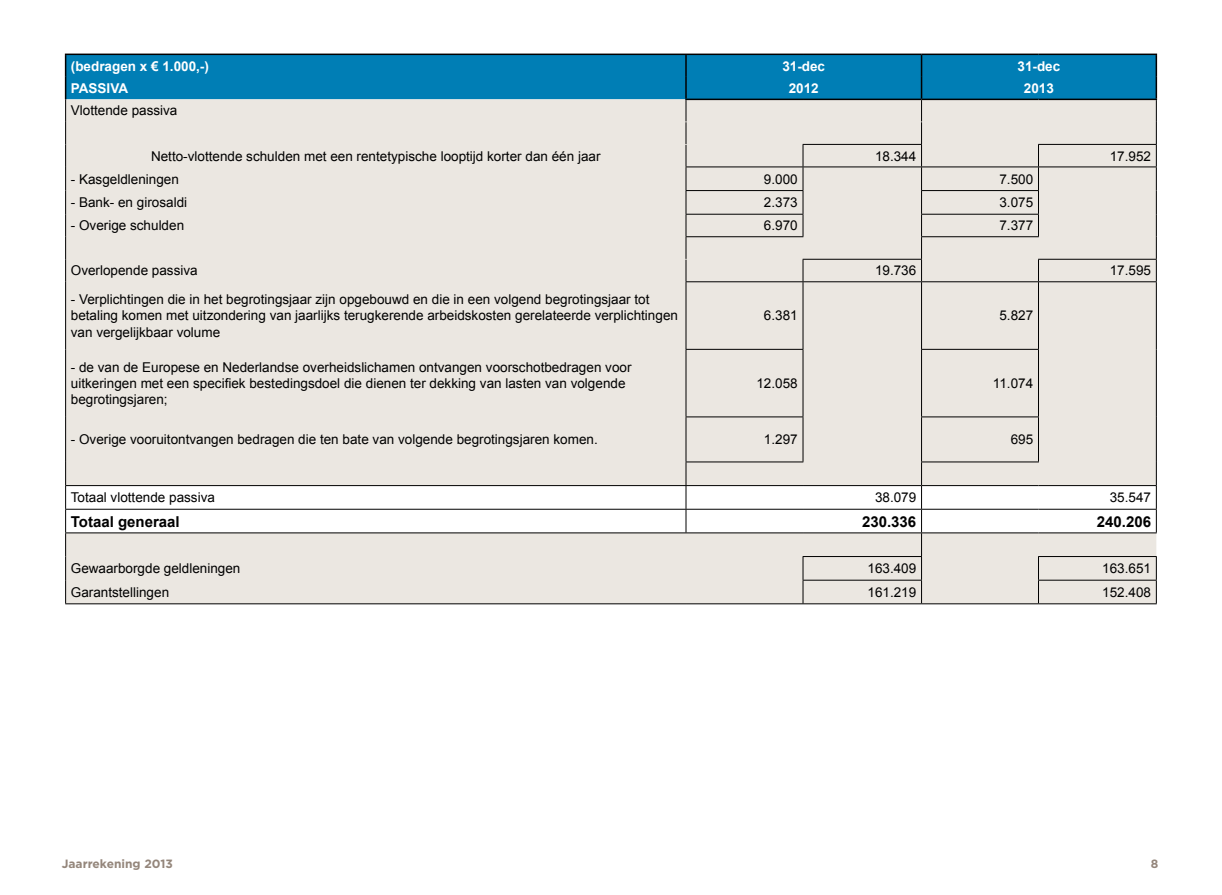
<style>
.page{position:relative;width:1222px;height:895px;background:#fff}
.page>*{position:absolute;margin:0;border:0;box-sizing:border-box;transform-origin:0 0}
.Standaard{font:700 15px "Arial";color:#000}
.Standaard-2{font:13.5px/16.2px "Arial";color:#000}
.Standaard-3{font:700 13.5px "Arial";color:#fff}
.t1{font:700 12px "Gotham";color:#94867b}
</style>
<div class="page">
<div style="left:66px;top:55px;width:1089px;height:44px;background:#007eb5"></div>
<div style="left:66px;top:99px;width:1090px;height:504px;background:#ebe7e1"></div>
<svg style="left:66px;top:486px;width:1090px;height:46px"></svg>
<hr style="left:65px;top:54px;width:621px;height:1px;background:#000">
<hr style="left:686px;top:54px;width:117px;height:1px;background:#000">
<hr style="left:685px;top:55px;width:2px;height:22px;background:#000">
<hr style="left:803px;top:54px;width:118px;height:1px;background:#000">
<hr style="left:921px;top:54px;width:117px;height:1px;background:#000">
<hr style="left:1038px;top:54px;width:119px;height:1px;background:#000">
<hr style="left:1155px;top:55px;width:2px;height:22px;background:#000">
<hr style="left:685px;top:77px;width:2px;height:22px;background:#000">
<hr style="left:1155px;top:77px;width:2px;height:22px;background:#000">
<hr style="left:685px;top:99px;width:118px;height:1px;background:#000">
<hr style="left:803px;top:99px;width:118px;height:1px;background:#000">
<hr style="left:921px;top:99px;width:117px;height:1px;background:#000">
<hr style="left:1038px;top:99px;width:119px;height:1px;background:#000">
<hr style="left:802px;top:144px;width:120px;height:1px;background:#000">
<hr style="left:1038px;top:144px;width:118px;height:1px;background:#000">
<hr style="left:685px;top:166px;width:118px;height:1px;background:#000">
<hr style="left:803px;top:166px;width:118px;height:1px;background:#000">
<hr style="left:921px;top:166px;width:117px;height:1px;background:#000">
<hr style="left:1038px;top:166px;width:118px;height:1px;background:#000">
<hr style="left:685px;top:190px;width:118px;height:1px;background:#000">
<hr style="left:921px;top:190px;width:118px;height:1px;background:#000">
<hr style="left:685px;top:214px;width:118px;height:1px;background:#000">
<svg style="left:802px;top:145px;width:1px;height:91px"></svg>
<hr style="left:921px;top:214px;width:118px;height:1px;background:#000">
<svg style="left:1038px;top:145px;width:1px;height:91px"></svg>
<hr style="left:685px;top:236px;width:118px;height:1px;background:#000">
<hr style="left:921px;top:236px;width:118px;height:1px;background:#000">
<svg style="left:65px;top:55px;width:1px;height:227px"></svg>
<svg style="left:685px;top:100px;width:1px;height:181px"></svg>
<hr style="left:802px;top:259px;width:120px;height:1px;background:#000">
<svg style="left:802px;top:259px;width:1px;height:22px"></svg>
<svg style="left:921px;top:55px;width:1px;height:226px"></svg>
<hr style="left:1038px;top:259px;width:118px;height:1px;background:#000">
<svg style="left:1038px;top:259px;width:1px;height:22px"></svg>
<svg style="left:1156px;top:100px;width:1px;height:181px"></svg>
<hr style="left:65px;top:282px;width:1px;height:67px;background:#000">
<hr style="left:685px;top:281px;width:118px;height:1px;background:#000">
<hr style="left:685px;top:282px;width:1px;height:67px;background:#000">
<hr style="left:803px;top:281px;width:118px;height:1px;background:#000">
<hr style="left:802px;top:282px;width:1px;height:67px;background:#000">
<hr style="left:921px;top:281px;width:117px;height:1px;background:#000">
<hr style="left:921px;top:282px;width:1px;height:67px;background:#000">
<hr style="left:1038px;top:281px;width:118px;height:1px;background:#000">
<hr style="left:1038px;top:282px;width:1px;height:67px;background:#000">
<hr style="left:1156px;top:282px;width:1px;height:67px;background:#000">
<hr style="left:65px;top:349px;width:1px;height:68px;background:#000">
<hr style="left:685px;top:349px;width:118px;height:1px;background:#000">
<hr style="left:685px;top:349px;width:1px;height:67px;background:#000">
<hr style="left:802px;top:349px;width:1px;height:67px;background:#000">
<hr style="left:921px;top:349px;width:118px;height:1px;background:#000">
<hr style="left:921px;top:349px;width:1px;height:67px;background:#000">
<hr style="left:1038px;top:349px;width:1px;height:67px;background:#000">
<hr style="left:1156px;top:349px;width:1px;height:68px;background:#000">
<hr style="left:65px;top:417px;width:1px;height:45px;background:#000">
<hr style="left:685px;top:416px;width:118px;height:1px;background:#000">
<hr style="left:685px;top:417px;width:1px;height:44px;background:#000">
<hr style="left:802px;top:417px;width:1px;height:44px;background:#000">
<hr style="left:921px;top:416px;width:118px;height:1px;background:#000">
<hr style="left:921px;top:417px;width:1px;height:44px;background:#000">
<hr style="left:1038px;top:417px;width:1px;height:44px;background:#000">
<hr style="left:1156px;top:417px;width:1px;height:45px;background:#000">
<hr style="left:685px;top:461px;width:118px;height:1px;background:#000">
<hr style="left:921px;top:461px;width:118px;height:1px;background:#000">
<hr style="left:65px;top:485px;width:621px;height:1px;background:#000">
<hr style="left:686px;top:485px;width:117px;height:1px;background:#000">
<hr style="left:803px;top:485px;width:118px;height:1px;background:#000">
<hr style="left:921px;top:485px;width:117px;height:1px;background:#000">
<hr style="left:1038px;top:485px;width:118px;height:1px;background:#000">
<hr style="left:65px;top:508px;width:621px;height:1px;background:#000">
<hr style="left:686px;top:508px;width:117px;height:1px;background:#000">
<svg style="left:685px;top:462px;width:1px;height:70px"></svg>
<hr style="left:803px;top:508px;width:118px;height:1px;background:#000">
<hr style="left:921px;top:508px;width:117px;height:1px;background:#000">
<hr style="left:1038px;top:508px;width:118px;height:1px;background:#000">
<svg style="left:1156px;top:462px;width:1px;height:70px"></svg>
<hr style="left:65px;top:532px;width:621px;height:1px;background:#000">
<hr style="left:686px;top:532px;width:117px;height:1px;background:#000">
<hr style="left:803px;top:532px;width:118px;height:1px;background:#000">
<hr style="left:921px;top:532px;width:117px;height:1px;background:#000">
<hr style="left:1038px;top:532px;width:118px;height:1px;background:#000">
<hr style="left:802px;top:556px;width:120px;height:1px;background:#000">
<hr style="left:1038px;top:556px;width:118px;height:1px;background:#000">
<svg style="left:65px;top:462px;width:1px;height:141px"></svg>
<hr style="left:802px;top:579px;width:120px;height:1px;background:#000">
<svg style="left:802px;top:556px;width:1px;height:47px"></svg>
<svg style="left:921px;top:462px;width:1px;height:141px"></svg>
<hr style="left:1038px;top:579px;width:118px;height:1px;background:#000">
<svg style="left:1038px;top:556px;width:1px;height:47px"></svg>
<svg style="left:1156px;top:556px;width:1px;height:47px"></svg>
<hr style="left:65px;top:603px;width:621px;height:1px;background:#000">
<hr style="left:686px;top:603px;width:117px;height:1px;background:#000">
<hr style="left:803px;top:603px;width:118px;height:1px;background:#000">
<hr style="left:921px;top:603px;width:117px;height:1px;background:#000">
<hr style="left:1038px;top:603px;width:118px;height:1px;background:#000">
<p class="Standaard-3" style="left:71px;top:57px;width:140px">(bedragen x € 1.000,-)</p>
<p class="Standaard-3" style="left:782px;top:57px;width:44px">31-dec</p>
<p class="Standaard-3" style="left:1017px;top:57px;width:44px">31-dec</p>
<p class="Standaard-3" style="left:71px;top:79px;width:59px">PASSIVA</p>
<p class="Standaard-3" style="left:789px;top:79px;width:32px">2012</p>
<p class="Standaard-3" style="left:1024px;top:79px;width:32px">2013</p>
<p class="Standaard-2" style="left:71px;top:103px;width:108px">Vlottende passiva</p>
<p class="Standaard-2" style="left:151px;top:148px;width:451px">Netto-vlottende schulden met een rentetypische looptijd korter dan één jaar</p>
<p class="Standaard-2" style="left:875px;top:148px;width:43px">18.344</p>
<p class="Standaard-2" style="left:1110px;top:148px;width:43px">17.952</p>
<p class="Standaard-2" style="left:71px;top:171px;width:110px">- Kasgeldleningen</p>
<p class="Standaard-2" style="left:764px;top:171px;width:35px">9.000</p>
<p class="Standaard-2" style="left:999px;top:171px;width:35px">7.500</p>
<p class="Standaard-2" style="left:71px;top:194px;width:118px">- Bank- en girosaldi</p>
<p class="Standaard-2" style="left:764px;top:194px;width:35px">2.373</p>
<p class="Standaard-2" style="left:999px;top:194px;width:35px">3.075</p>
<p class="Standaard-2" style="left:71px;top:217px;width:115px">- Overige schulden</p>
<p class="Standaard-2" style="left:764px;top:217px;width:35px">6.970</p>
<p class="Standaard-2" style="left:999px;top:217px;width:35px">7.377</p>
<p class="Standaard-2" style="left:71px;top:262px;width:128px">Overlopende passiva</p>
<p class="Standaard-2" style="left:875px;top:262px;width:43px">19.736</p>
<p class="Standaard-2" style="left:1110px;top:262px;width:43px">17.595</p>
<p class="Standaard-2" style="left:71px;top:291px;width:609px">- Verplichtingen die in het begrotingsjaar zijn opgebouwd en die in een volgend begrotingsjaar tot betaling komen met uitzondering van jaarlijks terugkerende arbeidskosten gerelateerde verplichtingen van vergelijkbaar volume</p>
<p class="Standaard-2" style="left:764px;top:307px;width:35px">6.381</p>
<p class="Standaard-2" style="left:999px;top:307px;width:35px">5.827</p>
<p class="Standaard-2" style="left:71px;top:359px;width:562px">- de van de Europese en Nederlandse overheidslichamen ontvangen voorschotbedragen voor uitkeringen met een specifiek bestedingsdoel die dienen ter dekking van lasten van volgende begrotingsjaren;</p>
<p class="Standaard-2" style="left:756px;top:375px;width:43px">12.058</p>
<p class="Standaard-2" style="left:993px;top:375px;width:42px">11.074</p>
<p class="Standaard-2" style="left:71px;top:431px;width:528px">- Overige vooruitontvangen bedragen die ten bate van volgende begrotingsjaren komen.</p>
<p class="Standaard-2" style="left:764px;top:431px;width:35px">1.297</p>
<p class="Standaard-2" style="left:1011px;top:431px;width:24px">695</p>
<p class="Standaard-2" style="left:71px;top:489px;width:146px">Totaal vlottende passiva</p>
<p class="Standaard-2" style="left:875px;top:489px;width:43px">38.079</p>
<p class="Standaard-2" style="left:1110px;top:489px;width:43px">35.547</p>
<p class="Standaard" style="left:71px;top:511px;width:110px">Totaal generaal</p>
<p class="Standaard" style="left:862px;top:511px;width:56px">230.336</p>
<p class="Standaard" style="left:1097px;top:511px;width:56px">240.206</p>
<p class="Standaard-2" style="left:71px;top:560px;width:171px">Gewaarborgde geldleningen</p>
<p class="Standaard-2" style="left:867px;top:560px;width:50px">163.409</p>
<p class="Standaard-2" style="left:1102px;top:560px;width:50px">163.651</p>
<p class="Standaard-2" style="left:71px;top:584px;width:100px">Garantstellingen</p>
<p class="Standaard-2" style="left:867px;top:584px;width:50px">161.219</p>
<p class="Standaard-2" style="left:1102px;top:584px;width:50px">152.408</p>
<p class="t1" style="left:62px;top:855px;width:113px">Jaarrekening 2013</p>
<p class="t1" style="left:1151px;top:855px;width:9px">8</p>
</div>
